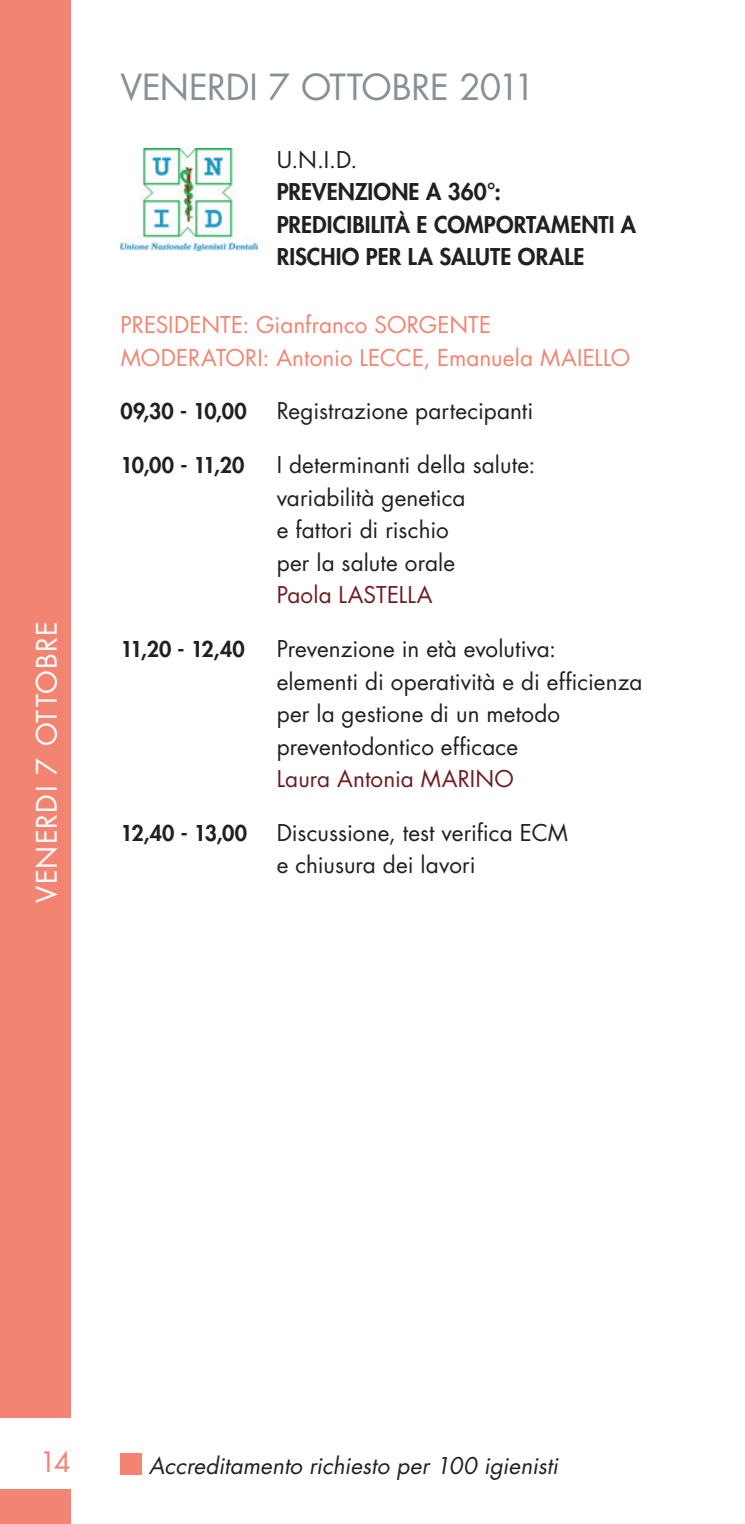
<style>
.page{position:relative;width:745px;height:1524px;background:#fff}
.page>*{position:absolute;margin:0;border:0;box-sizing:border-box;transform-origin:0 0}
.t1{font:35px "Futura Std";letter-spacing:-.015em;color:#869096}
.t2{font:27.5px "Futura Std";letter-spacing:.045em;color:#fff}
.t3{font:27.5px "Futura Std";color:#f48472}
.t4{font:22.5px/32.5px "Futura Std";letter-spacing:.005em;color:#231f20}
.t5{font:800 22.5px "Futura Std";color:#231f20}
.t6{font:22.5px/32.5px "Futura Std";letter-spacing:.005em;color:#f48472}
.t7{font:italic 22.5px "Futura Std";letter-spacing:.005em;color:#231f20}
.t8{font:22.5px "Futura Std";letter-spacing:.005em;color:#6e1c22}
.t9{font:800 21.25px "Futura Std";color:#231f20}
.s1{font-weight:800;font-size:21.25px}
</style>
<div class="page">
<div style="left:0;top:0;width:71px;height:1524px;background:#f48472"></div>
<div style="left:0;top:1417px;width:85px;height:71px;background:#fff"></div>
<div style="left:120px;top:1453px;width:22px;height:21px;background:#f48472"></div>
<img style="left:120px;top:149px;width:137px;height:102px">
<p class="t2" style="left:29px;top:902px;width:283px;rotate:-90deg">venerdi 7 OTTOBRE</p>
<h1 class="t1" style="left:120px;top:65px;width:416px">VENERDI 7 OTTOBRE 2011</h1>
<p class="t4" style="left:276px;top:143px;width:82px">U.N.I.D.</p>
<p class="t5" style="left:276px;top:178px;width:64px">PREVENZIONE</p>
<p class="t5" style="left:426px;top:178px;width:76px">A 360°:</p>
<p class="t5" style="left:276px;top:210px;width:60px">PREDICIBILIT</p>
<p class="t5" style="left:394px;top:210px;width:57px">à E COM</p>
<p class="t5" style="left:483px;top:210px;width:27px">PORTAMENTI</p>
<p class="t5" style="left:620px;top:210px;width:17px">A</p>
<p class="t5" style="left:276px;top:243px;width:13px">RISCHIO</p>
<p class="t5" style="left:366px;top:243px;width:87px">PERLASALUTE</p>
<p class="t5" style="left:517px;top:243px;width:15px">ORALE</p>
<p class="t6" style="left:120px;top:309px;width:282px">PRESIDENTE: Gianfranco Sorgente<br>Moderatori</p>
<p class="t6" style="left:262px;top:341px;width:120px">: Antonio Lecce</p>
<p class="t6" style="left:423px;top:341px;width:150px">, Emanuela Maiello</p>
<p class="t9" style="left:120px;top:398px;width:127px">09,30 - 10,00</p>
<p class="t4" style="left:276px;top:395px;width:258px">Registrazione partecipanti</p>
<p class="t9" style="left:120px;top:452px;width:125px">10,00 - 11,20</p>
<p class="t4" style="left:276px;top:449px;width:260px">I determinanti della salute: variabilità genetica<br>e fattori di rischio<br>per la salute orale</p>
<p class="t8" style="left:276px;top:580px;width:85px">Paola Lastella</p>
<p class="t4" style="left:276px;top:633px;width:367px;text-indent:-156px"><span class="s1">11,20 - 12,40</span> Prevenzione in età evolutiva: elementi di operatività e di efficienza per la gestione di un metodo preventodontico efficace</p>
<p class="t8" style="left:276px;top:764px;width:181px">Laura Antonia Marino</p>
<p class="t9" style="left:120px;top:819px;width:128px">12,40 - 13,00</p>
<p class="t4" style="left:276px;top:816px;width:292px">Discussione, test verifica ECM e chiusura dei lavori</p>
<p class="t3" style="left:39px;top:1444px;width:33px">14</p>
<p class="t7" style="left:149px;top:1451px;width:410px">Accreditamento richiesto per 100 igienisti</p>
</div>
